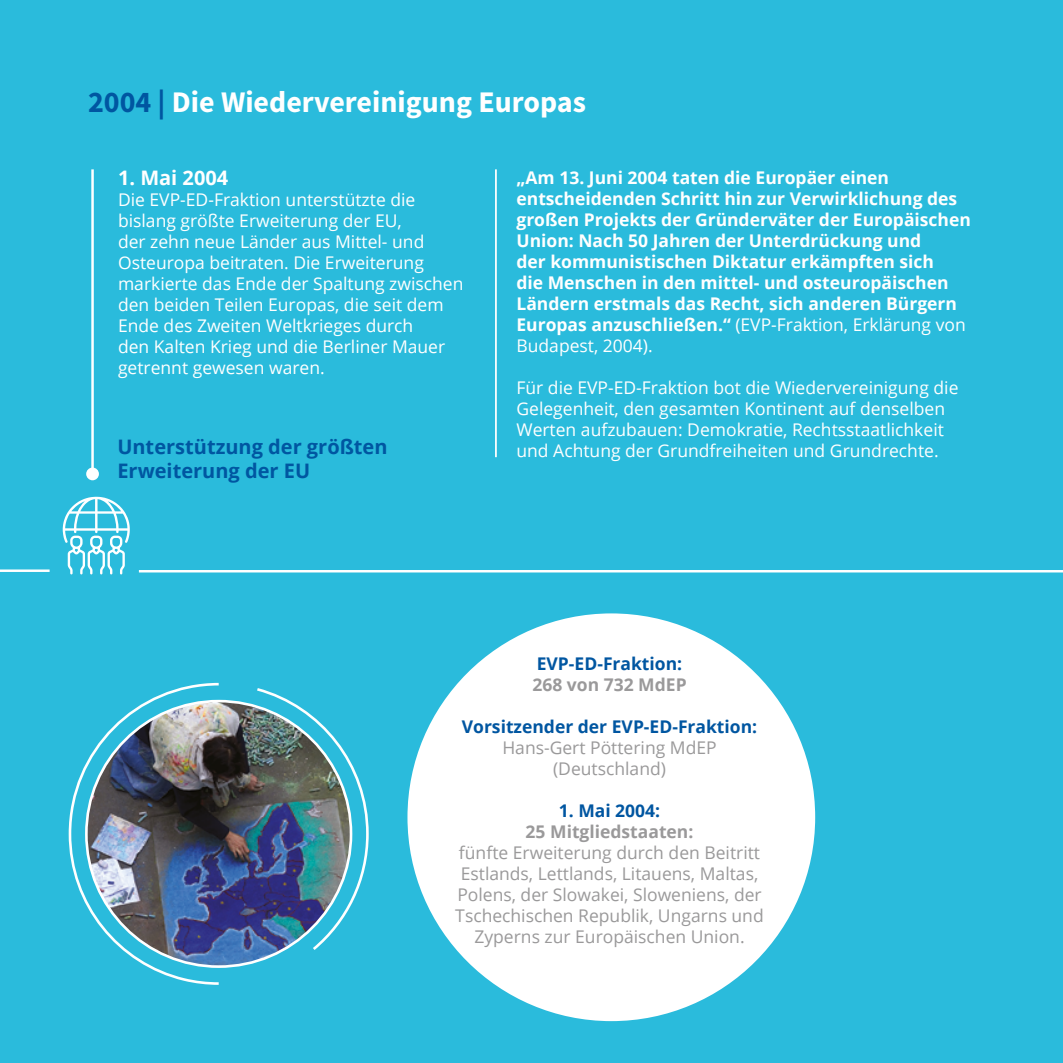
<style>
.page{position:relative;width:1063px;height:1063px;background:#2abbdc}
.page>*{position:absolute;margin:0;border:0;box-sizing:border-box;transform-origin:0 0}
.t1{font:700 30px "Source Sans Pro";color:#fff}
.t2{font:700 20px/24px "Open Sans";color:#0056a1}
.t3{font:700 20px "Open Sans";color:#fff}
.t4{font:17.5px/21px "Open Sans";color:#fff}
.t5{font:700 17.5px/21px "Open Sans";color:#fff}
.t6{font:17.5px/21px "Open Sans";color:#9a999a;text-align:center}
.t7{font:700 17.5px "Open Sans";color:#0056a1}
.t8{font:700 17.5px "Open Sans";color:#9a999a}
.s1{color:#0056a1}
.s2{font-weight:400}
</style>
<div class="page">
<hr style="left:139px;top:570px;width:924px;height:2px;background:#fff">
<hr style="left:495px;top:169px;width:2px;height:288px;background:#fff">
<hr style="left:91px;top:169px;width:3px;height:306px;background:#fff">
<div style="left:86px;top:468px;width:13px;height:12px;background:#fff;border-radius:50%"></div>
<div style="left:407px;top:613px;width:408px;height:408px;background:#fff;border-radius:50%"></div>
<img style="left:86px;top:701px;width:265px;height:266px;border-radius:133px">
<img style="left:68px;top:682px;width:153px;height:303px">
<img style="left:254px;top:688px;width:115px;height:265px">
<svg style="left:63px;top:497px;width:67px;height:77px"></svg>
<hr style="left:0;top:569px;width:50px;height:3px;background:#fff">
<h1 class="t1" style="left:88px;top:83px;width:500px"><span class="s1">2004 |</span> Die Wiedervereinigung Europas</h1>
<p class="t3" style="left:118px;top:163px;width:112px">1. Mai 2004</p>
<p class="t4" style="left:118px;top:188px;width:347px">Die EVP-ED-Fraktion unterstützte die bislang größte Erweiterung der EU,<br>der zehn neue Länder aus Mittel- und Osteuropa beitraten. Die Erweiterung markierte das Ende der Spaltung zwischen den beiden Teilen Europas, die seit dem Ende des Zweiten Weltkrieges durch<br>den Kalten Krieg und die Berliner Mauer getrennt gewesen waren.</p>
<p class="t2" style="left:117px;top:435px;width:272px">Unterstützung der größten<br>Erweiterung der EU</p>
<p class="t5" style="left:516px;top:167px;width:456px">„Am 13. Juni 2004 taten die Europäer einen entscheidenden Schritt hin zur Verwirklichung des großen Projekts der Gründerväter der Europäischen Union: Nach 50 Jahren der Unterdrückung und<br>der kommunistischen Diktatur erkämpften sich<br>die Menschen in den mittel- und osteuropäischen Ländern erstmals das Recht, sich anderen Bürgern Europas anzuschließen.“ <span class="s2">(EVP-Fraktion, Erklärung von Budapest, 2004).</span></p>
<p class="t4" style="left:516px;top:377px;width:443px">Für die EVP-ED-Fraktion bot die Wiedervereinigung die Gelegenheit, den gesamten Kontinent auf denselben Werten aufzubauen: Demokratie, Rechtsstaatlichkeit und Achtung der Grundfreiheiten und Grundrechte.</p>
<p class="t7" style="left:537px;top:651px;width:147px">EVP-ED-Fraktion:</p>
<p class="t8" style="left:532px;top:672px;width:156px">268 von 732 MdEP</p>
<p class="t7" style="left:462px;top:714px;width:297px">Vorsitzender der EVP-ED-Fraktion:</p>
<p class="t6" style="left:502px;top:736px;width:216px">Hans-Gert Pöttering MdEP (Deutschland)</p>
<p class="t7" style="left:559px;top:798px;width:103px">1. Mai 2004:</p>
<p class="t8" style="left:526px;top:819px;width:169px">25 Mitgliedstaaten:</p>
<p class="t6" style="left:455px;top:841px;width:310px">fünfte Erweiterung durch den Beitritt Estlands, Lettlands, Litauens, Maltas, Polens, der Slowakei, Sloweniens, der Tschechischen Republik, Ungarns und Zyperns zur Europäischen Union.</p>
</div>
